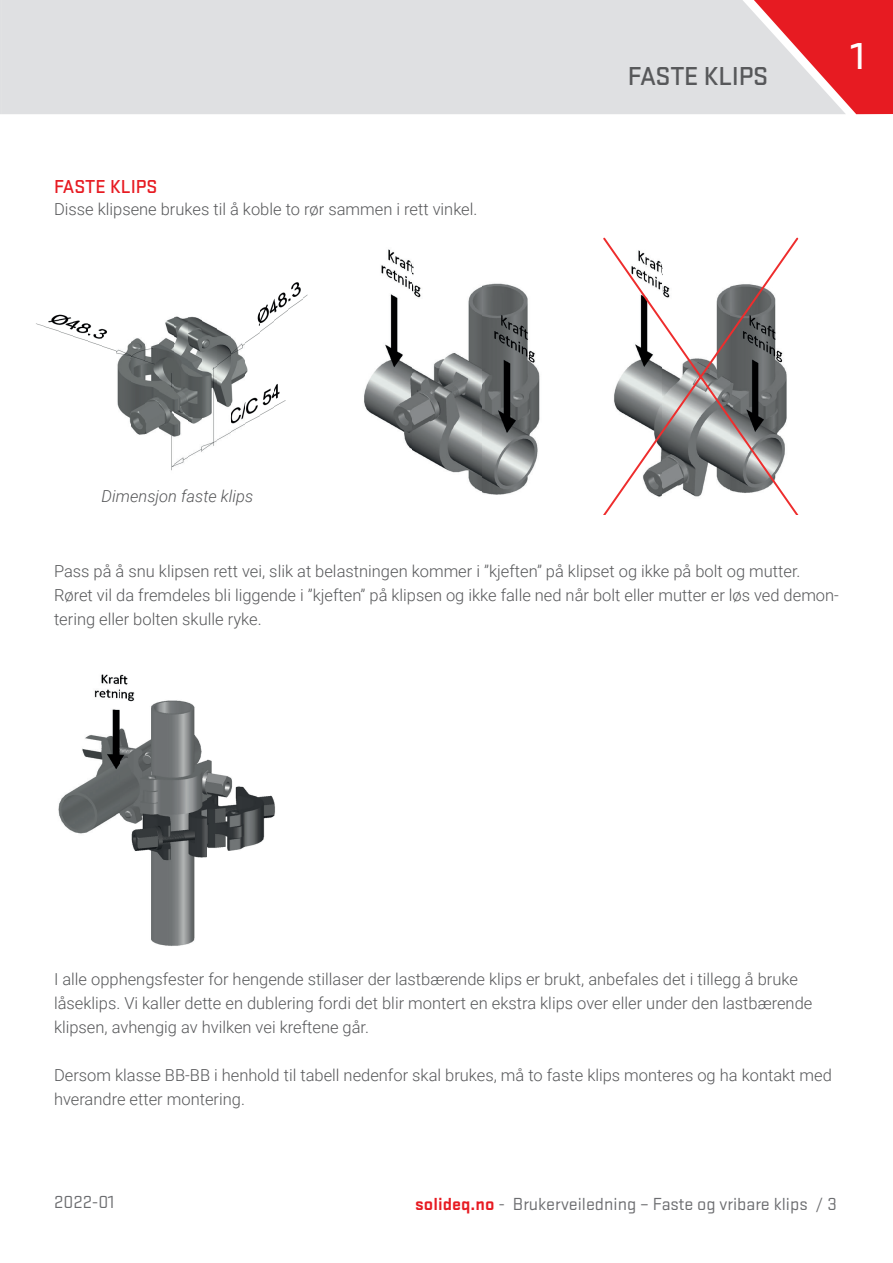
<style>
.page{position:relative;width:893px;height:1263px;background:#fff}
.page>*{position:absolute;margin:0;border:0;box-sizing:border-box;transform-origin:0 0}
.t1{font:500 39px "Stratum No 1";color:#fff}
.t2{font:500 27px "Stratum No 1";letter-spacing:-.01em;color:#57585a}
.t3{font:500 19.5px "Stratum No 2";color:#e71b22}
.t4{font:18.15px "Stratum No 2";color:#6c6d70}
.t5{font:300 16.5px/24px "Roboto";color:#57585a}
.t6{font:italic 300 16.5px "Roboto";color:#57585a}
.s1{font-weight:700;color:#e71b22}
</style>
<div class="page">
<svg style="left:0;top:0;width:1px;height:114px"></svg>
<div style="left:1px;top:0;width:737px;height:114px;background:#dfe0e2"></div>
<svg style="left:738px;top:0;width:155px;height:114px;background:#e57277"></svg>
<img style="left:364px;top:249px;width:176px;height:246px">
<svg style="left:603px;top:237px;width:196px;height:277px"></svg>
<img style="left:58px;top:674px;width:217px;height:272px">
<img style="left:36px;top:282px;width:272px;height:189px">
<p class="t3" style="left:54px;top:175px;width:105px">FASTE KLIPS</p>
<p class="t5" style="left:54px;top:197px;width:425px">Disse klipsene brukes til å koble to rør sammen i rett vinkel.</p>
<h2 class="t2" style="left:628px;top:61px;width:142px">FASTE KLIPS</h2>
<h1 class="t1" style="left:851px;top:34px;width:15px">1</h1>
<p class="t6" style="left:102px;top:485px;width:153px">Dimensjon faste klips</p>
<p class="t5" style="left:54px;top:558px;width:786px">Pass på å snu klipsen rett vei, slik at belastningen kommer i ”kjeften” på klipset og ikke på bolt og mutter.<br>Røret vil da fremdeles bli liggende i ”kjeften” på klipsen og ikke falle ned når bolt eller mutter er løs ved demon&shy;tering eller bolten skulle ryke.</p>
<p class="t5" style="left:54px;top:966px;width:760px">I alle opphengsfester for hengende stillaser der lastbærende klips er brukt, anbefales det i tillegg å bruke låseklips. Vi kaller dette en dublering fordi det blir montert en ekstra klips over eller under den lastbærende klipsen, avhengig av hvilken vei kreftene går.</p>
<p class="t5" style="left:54px;top:1062px;width:779px">Dersom klasse BB-BB i henhold til tabell nedenfor skal brukes, må to faste klips monteres og ha kontakt med hverandre etter montering.</p>
<p class="t4" style="left:54px;top:1192px;width:62px">2022-01</p>
<p class="t4" style="left:415px;top:1193px;width:423px"><span class="s1">solideq.no</span> - Brukerveiledning – Faste og vribare klips / 3</p>
</div>
